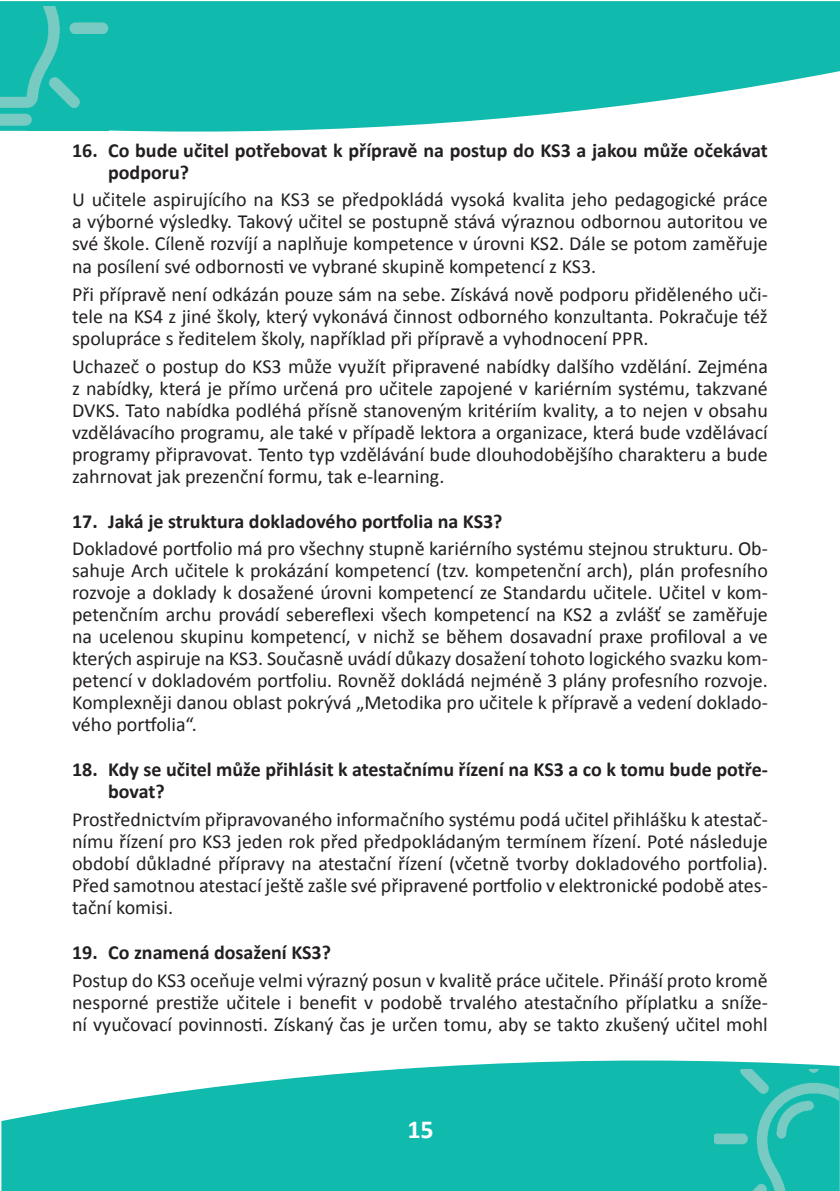
<style>
.page{position:relative;width:840px;height:1191px;background:#fff}
.page>*{position:absolute;margin:0;border:0;box-sizing:border-box;transform-origin:0 0}
.t1{font:700 26px "Calibri";color:#fff}
.Normální{font:20px/22px "Calibri";color:#231f20;text-align:justify}
.t2{font:700 20px/22px "Calibri";color:#231f20}
</style>
<div class="page">
<svg style="left:0;top:1px;width:839px;height:131px;background:#31c3b7"></svg>
<img style="left:0;top:6px;width:109px;height:124px">
<svg style="left:1px;top:1060px;width:838px;height:131px;background:#32c3b7"></svg>
<img style="left:714px;top:1069px;width:124px;height:122px">
<p class="t2" style="left:108px;top:139px;width:661px;text-indent:-36px">16. Co bude učitel potřebovat k přípravě na postup do KS3 a jakou může očekávat podporu?</p>
<p class="Normální" style="left:72px;top:189px;width:697px">U učitele aspirujícího na KS3 se předpokládá vysoká kvalita jeho pedagogické práce a výborné výsledky. Takový učitel se postupně stává výraznou odbornou autoritou ve své škole. Cíleně rozvíjí a naplňuje kompetence v úrovni KS2. Dále se potom zaměřuje na posílení své odbornosti ve vybrané skupině kompetencí z KS3.</p>
<p class="Normální" style="left:72px;top:283px;width:697px">Při přípravě není odkázán pouze sám na sebe. Získává nově podporu přiděleného uči&shy;tele na KS4 z jiné školy, který vykonává činnost odborného konzultanta. Pokračuje též spolupráce s ředitelem školy, například při přípravě a vyhodnocení PPR.</p>
<p class="Normální" style="left:72px;top:355px;width:697px">Uchazeč o postup do KS3 může využít připravené nabídky dalšího vzdělání. Zejména z nabídky, která je přímo určená pro učitele zapojené v kariérním systému, takzvané DVKS. Tato nabídka podléhá přísně stanoveným kritériím kvality, a to nejen v obsahu vzdělávacího programu, ale také v případě lektora a organizace, která bude vzdělávací programy připravovat. Tento typ vzdělávání bude dlouhodobějšího charakteru a bude zahrnovat jak prezenční formu, tak e-learning.</p>
<p class="t2" style="left:72px;top:510px;width:432px">17. Jaká je struktura dokladového portfolia na KS3?</p>
<p class="Normální" style="left:72px;top:538px;width:697px">Dokladové portfolio má pro všechny stupně kariérního systému stejnou strukturu. Ob&shy;sahuje Arch učitele k prokázání kompetencí (tzv. kompetenční arch), plán profesního rozvoje a doklady k dosažené úrovni kompetencí ze Standardu učitele. Učitel v kom&shy;petenčním archu provádí sebereflexi všech kompetencí na KS2 a zvlášť se zaměřuje na ucelenou skupinu kompetencí, v nichž se během dosavadní praxe profiloval a ve kterých aspiruje na KS3. Současně uvádí důkazy dosažení tohoto logického svazku kom&shy;petencí v dokladovém portfoliu. Rovněž dokládá nejméně 3 plány profesního rozvoje.<br>Komplexněji danou oblast pokrývá „Metodika pro učitele k přípravě a vedení doklado&shy;vého portfolia“.</p>
<p class="t2" style="left:108px;top:758px;width:661px;text-indent:-36px">18. Kdy se učitel může přihlásit k atestačnímu řízení na KS3 a co k tomu bude potře&shy;bovat?</p>
<p class="Normální" style="left:72px;top:808px;width:697px">Prostřednictvím připravovaného informačního systému podá učitel přihlášku k atestač&shy;nímu řízení pro KS3 jeden rok před předpokládaným termínem řízení. Poté následuje období důkladné přípravy na atestační řízení (včetně tvorby dokladového portfolia).<br>Před samotnou atestací ještě zašle své připravené portfolio v elektronické podobě ates&shy;tační komisi.</p>
<p class="t2" style="left:72px;top:941px;width:260px">19. Co znamená dosažení KS3?</p>
<p class="Normální" style="left:72px;top:969px;width:697px">Postup do KS3 oceňuje velmi výrazný posun v kvalitě práce učitele. Přináší proto kromě nesporné prestiže učitele i benefit v podobě trvalého atestačního příplatku a sníže&shy;ní vyučovací povinnosti. Získaný čas je určen tomu, aby se takto zkušený učitel mohl</p>
<h1 class="t1" style="left:407px;top:1113px;width:28px">15</h1>
</div>
